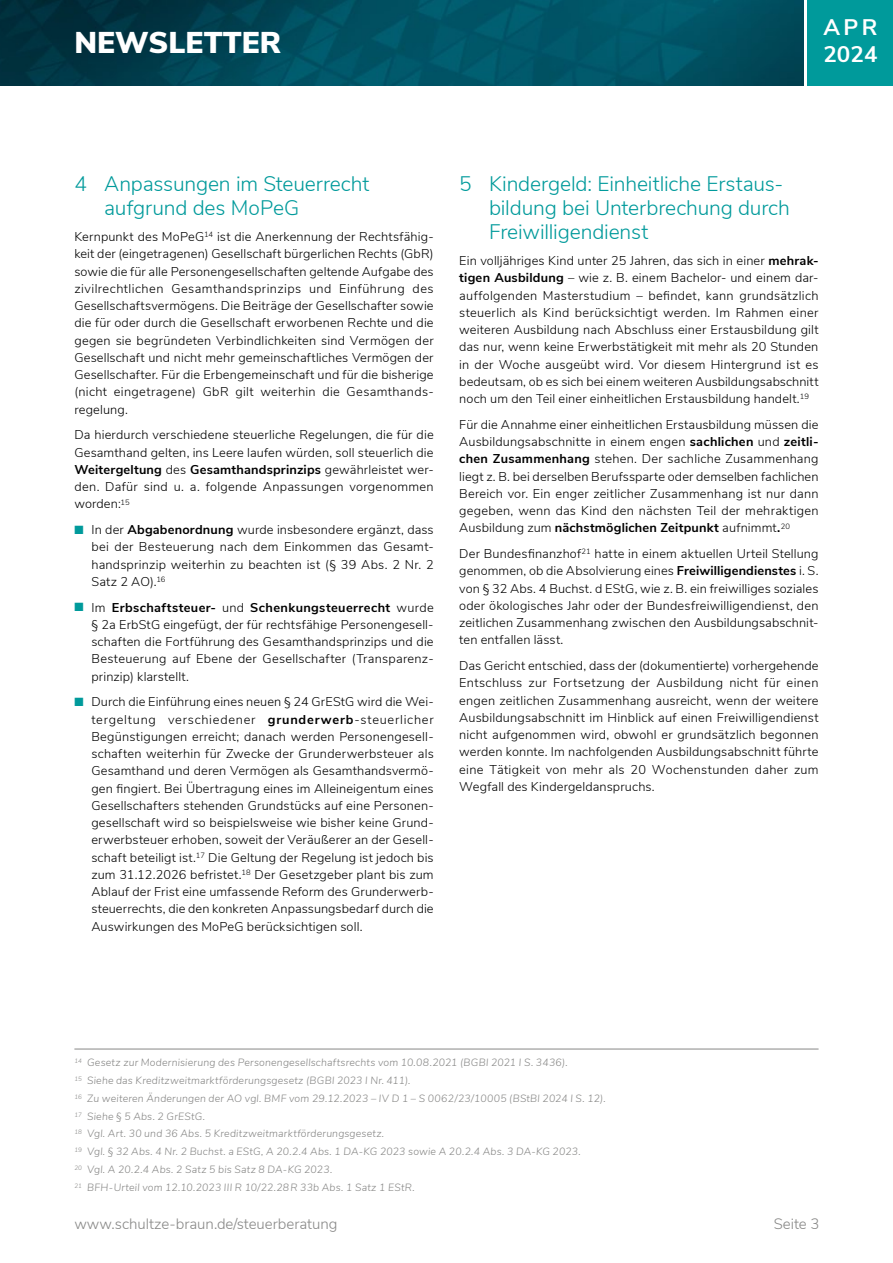
<style>
.page{position:relative;width:893px;height:1263px;background:#fff}
.page>*{position:absolute;margin:0;border:0;box-sizing:border-box;transform-origin:0 0}
.t1{font:900 30px "Nunito Sans";color:#fff}
.t2{font:700 22.5px/27px "Nunito Sans";color:#fff}
.t3{font:300 21px/24px "Nunito Sans";letter-spacing:-.005em;color:#009a9b}
.t4{font:300 15px "Nunito Sans";color:#878786}
.t5{font:300 12.75px/17.2px "Nunito Sans";letter-spacing:.01em;color:#000;text-align:justify}
.t6{font:italic 300 10.5px/17.7px "Nunito Sans";letter-spacing:.015em;color:#878786}
.s1{font-weight:700}
.s2{color:#009a9b}
</style>
<div class="page">
<img style="left:0;top:0;width:804px;height:85px">
<div style="left:808px;top:0;width:85px;height:85px;background:#009a9b"></div>
<hr style="left:74px;top:1049px;width:745px;height:1px;background:#878786">
<h1 class="t1" style="left:74px;top:21px;width:208px">NEWSLETTER</h1>
<h2 class="t2" style="left:823px;top:12px;width:56px">APR<br>2024</h2>
<h3 class="t3" style="left:104px;top:171px;width:267px;text-indent:-30px">4 Anpassungen im Steuerrecht aufgrund des MoPeG</h3>
<p class="t5" style="left:74px;top:227px;width:361px;text-align:left">Kernpunkt des MoPeG<sup>14</sup> ist die Anerkennung der Rechtsfähig&shy;keit der (eingetragenen) Gesellschaft bürgerlichen Rechts (GbR) sowie die für alle Personengesellschaften geltende Aufgabe des zivilrechtlichen Gesamthandsprinzips und Einführung des Gesellschaftsvermögens. Die Beiträge der Gesellschafter sowie die für oder durch die Gesellschaft erworbenen Rechte und die gegen sie begründeten Verbindlichkeiten sind Vermögen der Gesellschaft und nicht mehr gemeinschaftliches Vermögen der Gesellschafter. Für die Erbengemeinschaft und für die bisherige (nicht eingetragene) GbR gilt weiterhin die Gesamthands&shy;regelung.</p>
<p class="t5" style="left:74px;top:425px;width:361px">Da hierdurch verschiedene steuerliche Regelungen, die für die Gesamthand gelten, ins Leere laufen würden, soll steuerlich die <span class="s1">Weitergeltung</span> des <span class="s1">Gesamthandsprinzips</span> gewährleistet wer&shy;den. Dafür sind u. a. folgende Anpassungen vorgenommen worden:<sup>15</sup></p>
<p class="t5" style="left:91px;top:520px;width:344px;text-indent:-17px"><span class="s2">■</span> In der <span class="s1">Abgabenordnung</span> wurde insbesondere ergänzt, dass bei der Besteuerung nach dem Einkommen das Gesamt&shy;handsprinzip weiterhin zu beachten ist (§ 39 Abs. 2 Nr. 2<br>Satz 2 AO).<sup>16</sup></p>
<p class="t5" style="left:91px;top:598px;width:344px;text-align:left;text-indent:-17px"><span class="s2">■</span> Im <span class="s1">Erbschaftsteuer-</span> und <span class="s1">Schenkungsteuerrecht</span> wurde § 2a ErbStG eingefügt, der für rechtsfähige Personengesell&shy;schaften die Fortführung des Gesamthandsprinzips und die Besteuerung auf Ebene der Gesellschafter (Transparenz&shy;prinzip) klarstellt.</p>
<p class="t5" style="left:91px;top:692px;width:344px;text-indent:-17px"><span class="s2">■</span> Durch die Einführung eines neuen § 24 GrEStG wird die Wei&shy;tergeltung verschiedener <span class="s1">grunderwerb</span>-steuerlicher Begünstigungen erreicht; danach werden Personengesell&shy;schaften weiterhin für Zwecke der Grunderwerbsteuer als Gesamthand und deren Vermögen als Gesamthandsvermö&shy;gen fingiert. Bei Übertragung eines im Alleineigentum eines Gesellschafters stehenden Grundstücks auf eine Personen&shy;gesellschaft wird so beispielsweise wie bisher keine Grund&shy;erwerbsteuer erhoben, soweit der Veräußerer an der Gesell&shy;schaft beteiligt ist.<sup>17</sup> Die Geltung der Regelung ist jedoch bis zum 31.12.2026 befristet.<sup>18</sup> Der Gesetzgeber plant bis zum Ablauf der Frist eine umfassende Reform des Grunderwerb&shy;steuerrechts, die den konkreten Anpassungsbedarf durch die Auswirkungen des MoPeG berücksichtigen soll.</p>
<h3 class="t3" style="left:489px;top:171px;width:302px;text-indent:-30px">5 Kindergeld: Einheitliche Erstaus&shy;bildung bei Unterbrechung durch<br>Freiwilligendienst</h3>
<p class="t5" style="left:459px;top:251px;width:361px">Ein volljähriges Kind unter 25 Jahren, das sich in einer <span class="s1">mehrak&shy;tigen Ausbildung</span> – wie z. B. einem Bachelor- und einem dar&shy;auffolgenden Masterstudium – befindet, kann grundsätzlich steuerlich als Kind berücksichtigt werden. Im Rahmen einer weiteren Ausbildung nach Abschluss einer Erstausbildung gilt das nur, wenn keine Erwerbstätigkeit mit mehr als 20 Stunden in der Woche ausgeübt wird. Vor diesem Hintergrund ist es bedeutsam, ob es sich bei einem weiteren Ausbildungsabschnitt noch um den Teil einer einheitlichen Erstausbildung handelt.<sup>19</sup></p>
<p class="t5" style="left:459px;top:415px;width:361px">Für die Annahme einer einheitlichen Erstausbildung müssen die Ausbildungsabschnitte in einem engen <span class="s1">sachlichen</span> und <span class="s1">zeitli&shy;chen Zusammenhang</span> stehen. Der sachliche Zusammenhang liegt z. B. bei derselben Berufssparte oder demselben fachlichen Bereich vor. Ein enger zeitlicher Zusammenhang ist nur dann gegeben, wenn das Kind den nächsten Teil der mehraktigen Ausbildung zum <span class="s1">nächstmöglichen Zeitpunkt</span> aufnimmt<span class="s1">.</span><sup>20</sup></p>
<p class="t5" style="left:459px;top:544px;width:361px">Der Bundesfinanzhof<sup>21</sup> hatte in einem aktuellen Urteil Stellung genommen, ob die Absolvierung eines <span class="s1">Freiwilligendienstes</span> i. S. von § 32 Abs. 4 Buchst. d EStG, wie z. B. ein freiwilliges soziales oder ökologisches Jahr oder der Bundesfreiwilligendienst, den zeitlichen Zusammenhang zwischen den Ausbildungsabschnit&shy;ten entfallen lässt.</p>
<p class="t5" style="left:459px;top:656px;width:361px">Das Gericht entschied, dass der (dokumentierte) vorhergehende Entschluss zur Fortsetzung der Ausbildung nicht für einen engen zeitlichen Zusammenhang ausreicht, wenn der weitere Ausbildungsabschnitt im Hinblick auf einen Freiwilligendienst nicht aufgenommen wird, obwohl er grundsätzlich begonnen werden konnte. Im nachfolgenden Ausbildungsabschnitt führte eine Tätigkeit von mehr als 20 Wochenstunden daher zum Wegfall des Kindergeldanspruchs.</p>
<p class="t6" style="left:74px;top:1053px;width:533px"><sup>14</sup> Gesetz zur Modernisierung des Personengesellschaftsrechts vom 10.08.2021 (BGBl 2021 I S. 3436).<br><sup>15</sup> Siehe das Kreditzweitmarktförderungsgesetz (BGBl 2023 I Nr. 411).<br><sup>16</sup> Zu weiteren Änderungen der AO vgl. BMF vom 29.12.2023 – IV D 1 – S 0062/23/10005 (BStBl 2024 I S. 12).<br><sup>17</sup> Siehe § 5 Abs. 2 GrEStG.<br><sup>18</sup> Vgl. Art. 30 und 36 Abs. 5 Kreditzweitmarktförderungsgesetz.<br><sup>19</sup> Vgl. § 32 Abs. 4 Nr. 2 Buchst. a EStG, A 20.2.4 Abs. 1 DA-KG 2023 sowie A 20.2.4 Abs. 3 DA-KG 2023.<br><sup>20</sup> Vgl. A 20.2.4 Abs. 2 Satz 5 bis Satz 8 DA-KG 2023.<br><sup>21</sup> BFH-Urteil vom 12.10.2023 III R 10/22.28 R 33b Abs. 1 Satz 1 EStR.</p>
<p class="t4" style="left:74px;top:1213px;width:265px">www.schultze-braun.de/steuerberatung</p>
<p class="t4" style="left:774px;top:1213px;width:47px">Seite 3</p>
</div>
